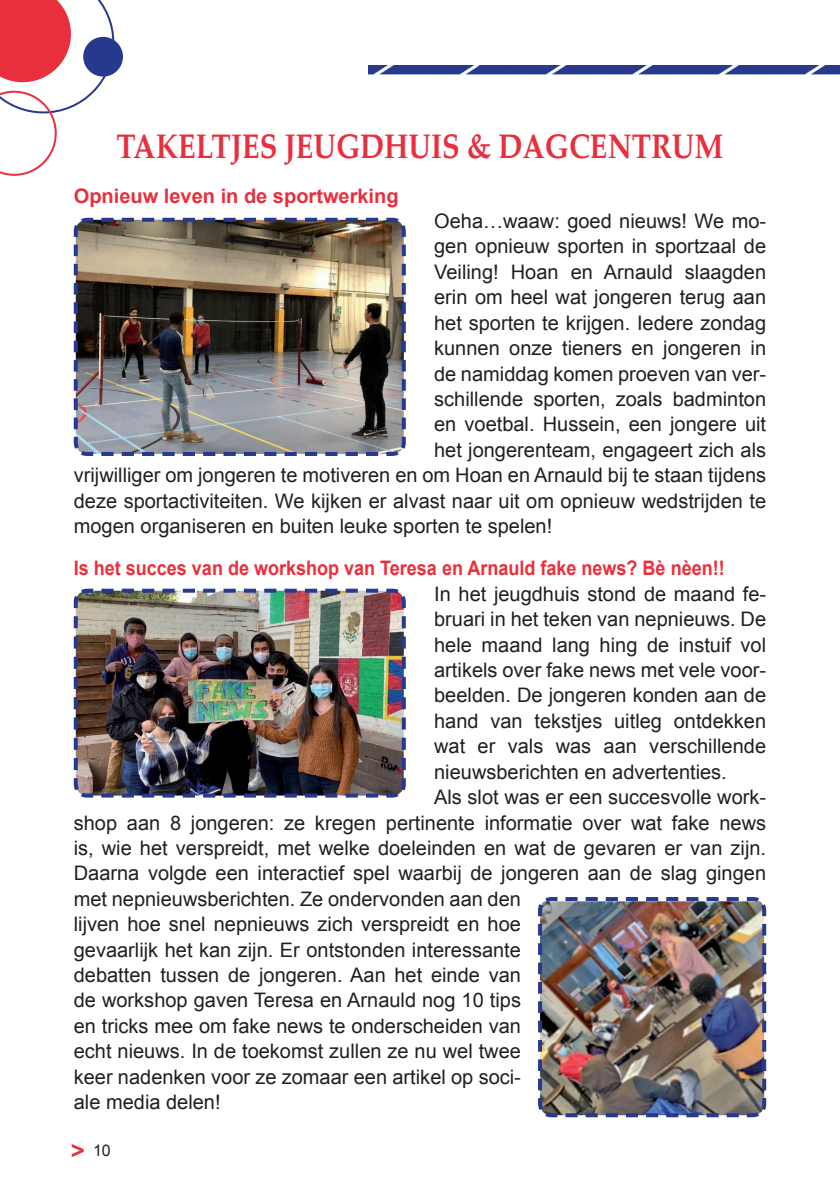
<style>
.page{position:relative;width:840px;height:1191px;background:#fff}
.page>*{position:absolute;margin:0;border:0;box-sizing:border-box;transform-origin:0 0}
.t1{font:700 34px "Palatino";color:#e92f3d;scale:.85 1}
.t2{font:20px "Arial";color:#231f20}
.t3{font:700 20px "Arial";color:#e92f3d;scale:.9 1}
.t4{font:700 20px "Arial";color:#e92f3d}
.t5{font:16px "Arial";color:#231f20}
.s1{font-weight:700;font-size:24px;color:#e92f3d}
</style>
<div class="page">
<img style="left:369px;top:66px;width:470px;height:8px">
<div style="left:83px;top:37px;width:40px;height:40px;background:#27388f;border-radius:50%"></div>
<svg style="left:0;top:0;width:114px;height:176px"></svg>
<img style="left:73px;top:217px;width:333px;height:239px">
<img style="left:73px;top:588px;width:333px;height:210px">
<img style="left:538px;top:897px;width:229px;height:221px">
<h1 class="t1" style="left:116px;top:118px;width:715px">TAKELTJES JEUGDHUIS &amp; DAGCENTRUM</h1>
<p class="t4" style="left:74px;top:182px;width:326px">Opnieuw leven in de sportwerking</p>
<p class="t2" style="left:434px;top:208px;width:333px">Oeha…waaw: goed nieuws! We mo-</p>
<p class="t2" style="left:434px;top:233px;width:333px">gen opnieuw sporten in sportzaal de</p>
<p class="t2" style="left:434px;top:259px;width:333px">Veiling! Hoan en Arnauld slaagden</p>
<p class="t2" style="left:434px;top:284px;width:333px">erin om heel wat jongeren terug aan</p>
<p class="t2" style="left:434px;top:309px;width:333px">het sporten te krijgen. Iedere zondag</p>
<p class="t2" style="left:434px;top:335px;width:333px">kunnen onze tieners en jongeren in</p>
<p class="t2" style="left:434px;top:360px;width:333px">de namiddag komen proeven van ver-</p>
<p class="t2" style="left:434px;top:386px;width:333px">schillende sporten, zoals badminton</p>
<p class="t2" style="left:434px;top:411px;width:333px">en voetbal. Hussein, een jongere uit</p>
<p class="t2" style="left:434px;top:436px;width:333px">het jongerenteam, engageert zich als</p>
<p class="t2" style="left:74px;top:462px;width:693px">vrijwilliger om jongeren te motiveren en om Hoan en Arnauld bij te staan tijdens</p>
<p class="t2" style="left:74px;top:487px;width:693px">deze sportactiviteiten. We kijken er alvast naar uit om opnieuw wedstrijden te</p>
<p class="t2" style="left:74px;top:513px;width:480px">mogen organiseren en buiten leuke sporten te spelen!</p>
<p class="t3" style="left:74px;top:555px;width:724px">Is het succes van de workshop van Teresa en Arnauld fake news? Bè nèen!!</p>
<p class="t2" style="left:434px;top:580px;width:333px">I n het jeugdhuis stond de maand fe-</p>
<p class="t2" style="left:434px;top:606px;width:333px">bruari in het teken van nepnieuws. De</p>
<p class="t2" style="left:434px;top:631px;width:333px">hele maand lang hing de instuif vol</p>
<p class="t2" style="left:434px;top:657px;width:333px">artikels over fake news met vele voor-</p>
<p class="t2" style="left:434px;top:682px;width:333px">beelden. De jongeren konden aan de</p>
<p class="t2" style="left:434px;top:707px;width:333px">hand van tekstjes uitleg ontdekken</p>
<p class="t2" style="left:434px;top:733px;width:333px">wat er vals was aan verschillende</p>
<p class="t2" style="left:434px;top:758px;width:294px">nieuwsberichten en advertenties.</p>
<p class="t2" style="left:434px;top:784px;width:333px">Als slot was er een succesvolle work-</p>
<p class="t2" style="left:74px;top:809px;width:693px">shop aan 8 jongeren: ze kregen pertinente informatie over wat fake news</p>
<p class="t2" style="left:74px;top:834px;width:693px">is, wie het verspreidt, met welke doeleinden en wat de gevaren er van zijn.</p>
<p class="t2" style="left:74px;top:860px;width:693px">Daarna volgde een interactief spel waarbij de jongeren aan de slag gingen</p>
<p class="t2" style="left:74px;top:885px;width:448px">met nepnieuwsberichten. Ze ondervonden aan den</p>
<p class="t2" style="left:74px;top:911px;width:448px">lijven hoe snel nepnieuws zich verspreidt en hoe</p>
<p class="t2" style="left:74px;top:936px;width:448px">gevaarlijk het kan zijn. Er ontstonden interessante</p>
<p class="t2" style="left:74px;top:961px;width:448px">debatten tussen de jongeren. Aan het einde van</p>
<p class="t2" style="left:74px;top:987px;width:448px">de workshop gaven Teresa en Arnauld nog 10 tips</p>
<p class="t2" style="left:74px;top:1012px;width:448px">en tricks mee om fake news te onderscheiden van</p>
<p class="t2" style="left:74px;top:1038px;width:448px">echt nieuws. I n de toekomst zullen ze nu wel twee</p>
<p class="t2" style="left:74px;top:1063px;width:448px">keer nadenken voor ze zomaar een artikel op soci-</p>
<p class="t2" style="left:74px;top:1088px;width:148px">ale media delen!</p>
<p class="t5" style="left:71px;top:1140px;width:41px"><span class="s1">&gt;</span> 10</p>
</div>
